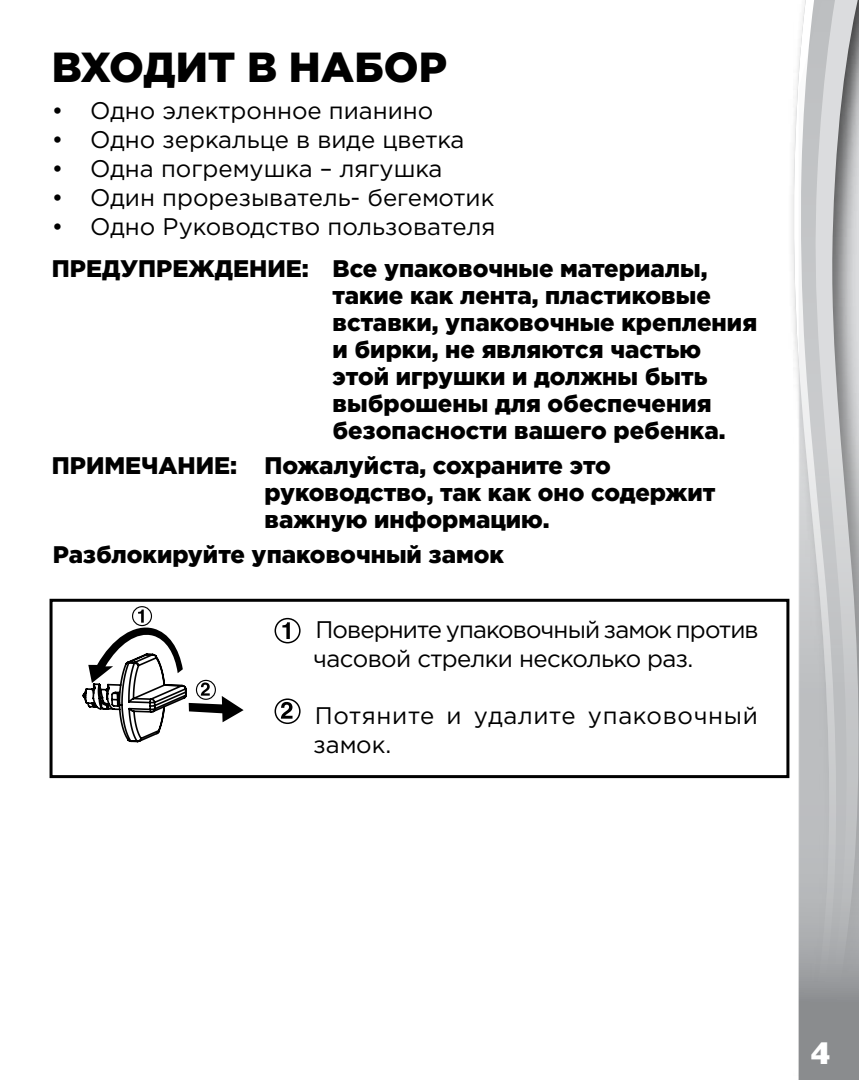
<style>
.page{position:relative;width:859px;height:1080px;background:#fff}
.page>*{position:absolute;margin:0;border:0;box-sizing:border-box;transform-origin:0 0}
.t1{font:900 42px "Gotham Pro";color:#000}
.t2{font:33px "Helvetica Black cyr Bold";color:#fff}
.t3{font:900 24px/27px "Gotham Pro";color:#000}
.t4{font:24px "Gotham Pro";color:#000}
.t5{font:24px/28.8px "Gotham Pro";letter-spacing:-.035em;color:#000}
.t6{font:24px/28.8px "Gotham Pro";letter-spacing:.03em;color:#000}
</style>
<div class="page">
<svg style="left:793px;top:55px;width:6px;height:1025px"></svg>
<svg style="left:799px;top:0;width:60px;height:1080px;background:#bdbec0"></svg>
<div style="left:275px;top:618px;width:26px;height:25px;border:2px solid #000;border-radius:50%"></div>
<svg style="left:282px;top:622px;width:8px;height:17px"></svg>
<svg style="left:281px;top:702px;width:11px;height:17px"></svg>
<div style="left:275px;top:698px;width:26px;height:26px;border:2px solid #000;border-radius:50%"></div>
<div style="left:50px;top:599px;width:739px;height:179px;border:3px solid #000"></div>
<div style="left:132px;top:606px;width:20px;height:20px;border:1px solid #000;border-radius:50%"></div>
<svg style="left:82px;top:610px;width:162px;height:133px"></svg>
<h1 class="t1" style="left:52px;top:43px;width:397px">ВХОДИТ В НАБОР</h1>
<p class="t4" style="left:52px;top:98px;width:383px">• Одно электронное пианино</p>
<p class="t4" style="left:52px;top:126px;width:414px">• Одно зеркальце в виде цветка</p>
<p class="t4" style="left:52px;top:155px;width:392px">• Одна погремушка – лягушка</p>
<p class="t4" style="left:52px;top:184px;width:444px">• Один прорезыватель- бегемотик</p>
<p class="t4" style="left:52px;top:213px;width:445px">• Одно Руководство пользователя</p>
<p class="t3" style="left:333px;top:254px;width:426px;text-indent:-281px">ПРЕДУПРЕЖДЕНИЕ: Все упаковочные материалы, такие как лента, пластиковые вставки, упаковочные крепления и бирки, не являются частью этой игрушки и должны быть выброшены для обеспечения безопасности вашего ребенка.</p>
<p class="t3" style="left:264px;top:451px;width:453px;text-indent:-213px">ПРИМЕЧАНИЕ: Пожалуйста, сохраните это руководство, так как оно содержит важную информацию.</p>
<p class="t3" style="left:53px;top:540px;width:453px">Разблокируйте упаковочный замок</p>
<p class="t5" style="left:313px;top:615px;width:447px">Поверните упаковочный замок против часовой стрелки несколько раз.</p>
<p class="t6" style="left:314px;top:701px;width:446px">Потяните и удалите упаковочный замок.</p>
<h2 class="t2" style="left:810px;top:1037px;width:22px">4</h2>
</div>
